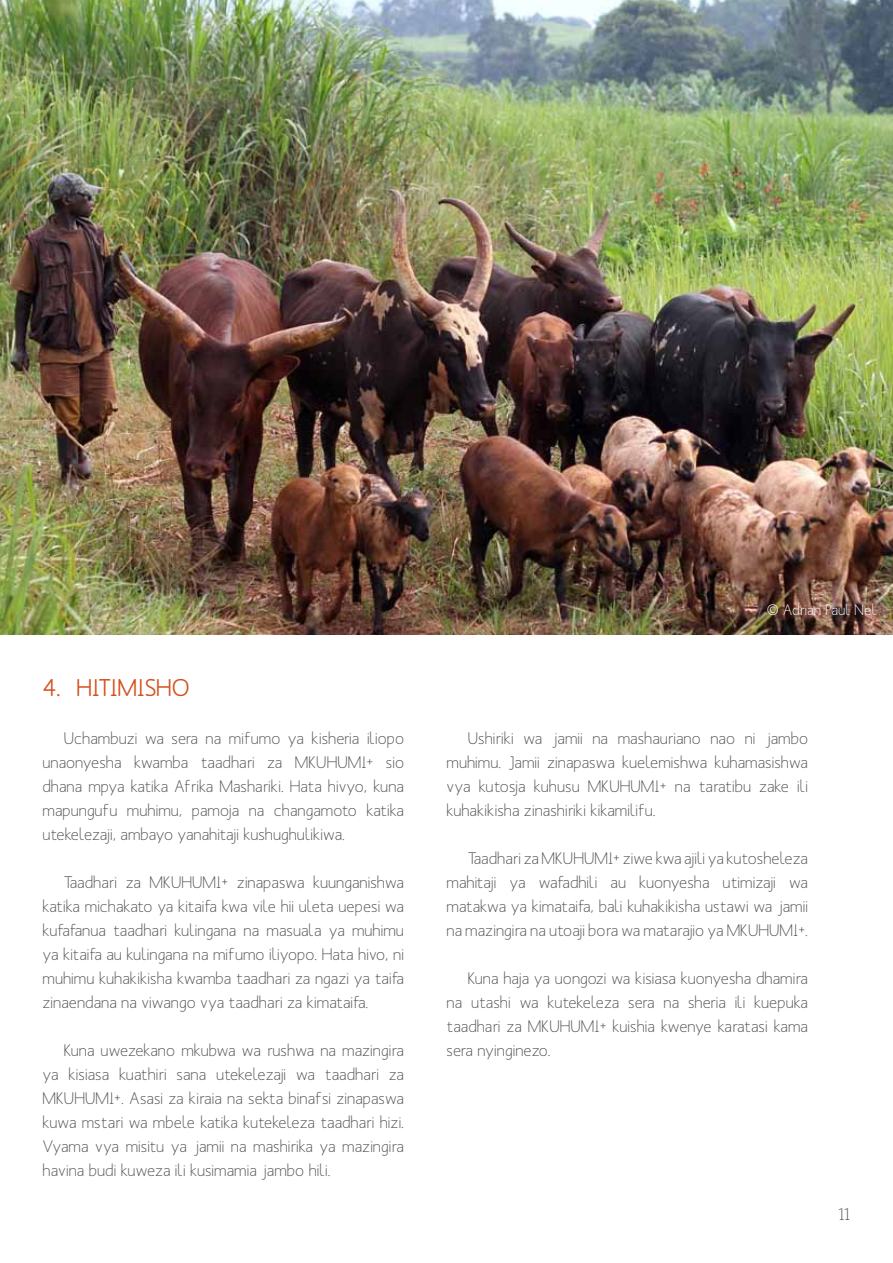
<style>
.page{position:relative;width:893px;height:1263px;background:#fff}
.page>*{position:absolute;margin:0;border:0;box-sizing:border-box;transform-origin:0 0}
.t1{font:500 24px "Mank Sans";color:#d3501e}
.t2{font:16.5px/24px "Mank Sans";letter-spacing:.005em;color:#4d4d4f;text-align:justify}
.t3{font:15px "Mank Sans";letter-spacing:.005em;color:#fff}
</style>
<div class="page">
<img style="left:0;top:0;width:893px;height:634px">
<h1 class="t1" style="left:43px;top:672px;width:149px">4. HITIMISHO</h1>
<p class="t2" style="left:43px;top:726px;width:363px;text-indent:21px">Uchambuzi wa sera na mifumo ya kisheria iliopo unaonyesha kwamba taadhari za MKUHUMI+ sio dhana mpya katika Afrika Mashariki. Hata hivyo, kuna mapungufu muhimu, pamoja na changamoto katika utekelezaji, ambayo yanahitaji kushughulikiwa.</p>
<p class="t2" style="left:43px;top:870px;width:363px;text-indent:21px">Taadhari za MKUHUMI+ zinapaswa kuunganishwa katika michakato ya kitaifa kwa vile hii uleta uepesi wa kufafanua taadhari kulingana na masuala ya muhimu ya kitaifa au kulingana na mifumo iliyopo. Hata hivo, ni muhimu kuhakikisha kwamba taadhari za ngazi ya taifa zinaendana na viwango vya taadhari za kimataifa.</p>
<p class="t2" style="left:43px;top:1038px;width:363px;text-indent:21px">Kuna uwezekano mkubwa wa rushwa na mazingira ya kisiasa kuathiri sana utekelezaji wa taadhari za MKUHUMI+. Asasi za kiraia na sekta binafsi zinapaswa kuwa mstari wa mbele katika kutekeleza taadhari hizi.<br>Vyama vya misitu ya jamii na mashirika ya mazingira havina budi kuweza ili kusimamia jambo hili.</p>
<p class="t3" style="left:767px;top:600px;width:111px">© Adrian Paul Nel</p>
<p class="t2" style="left:446px;top:726px;width:363px;text-indent:21px">Ushiriki wa jamii na mashauriano nao ni jambo muhimu. Jamii zinapaswa kuelemishwa kuhamasishwa vya kutosja kuhusu MKUHUMI+ na taratibu zake ili kuhakikisha zinashiriki kikamilifu.</p>
<p class="t2" style="left:446px;top:846px;width:363px;text-indent:21px">Taadhari za MKUHUMI+ ziwe kwa ajili ya kutosheleza mahitaji ya wafadhili au kuonyesha utimizaji wa matakwa ya kimataifa, bali kuhakikisha ustawi wa jamii na mazingira na utoaji bora wa matarajio ya MKUHUMI+.</p>
<p class="t2" style="left:446px;top:966px;width:363px;text-indent:21px">Kuna haja ya uongozi wa kisiasa kuonyesha dhamira na utashi wa kutekeleza sera na sheria ili kuepuka taadhari za MKUHUMI+ kuishia kwenye karatasi kama sera nyinginezo.</p>
<p class="t2" style="left:838px;top:1203px;width:14px">11</p>
</div>
